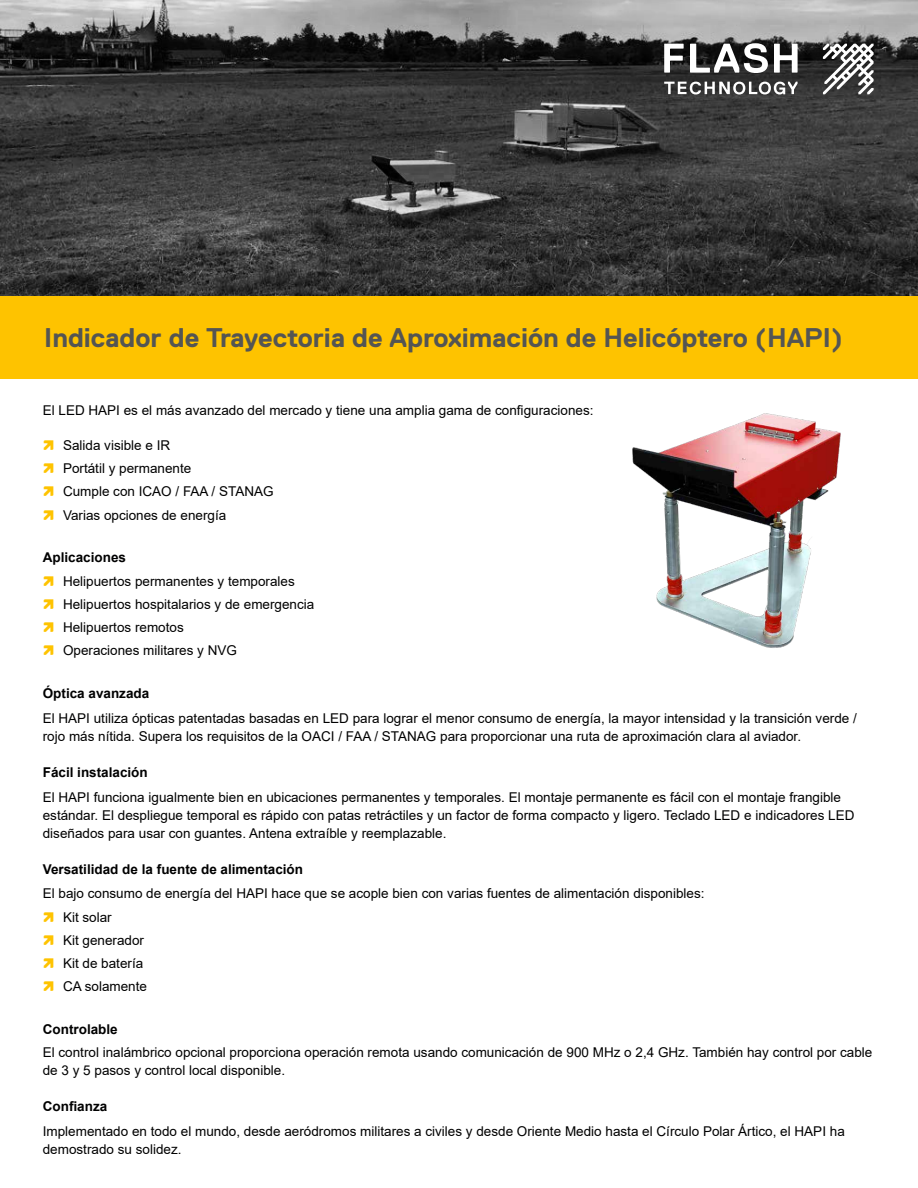
<style>
.page{position:relative;width:918px;height:1188px;background:#fff}
.page>*{position:absolute;margin:0;border:0;box-sizing:border-box;transform-origin:0 0}
.t1{font:700 27px "Replica Std";color:#545553}
.t2{font:13.5px/23.2px "Arial";color:#000001}
.t3{font:700 13.5px "Arial";color:#000001}
.s1{font-family:"SPX";color:#fec300}
.s2{font-weight:700}
</style>
<div class="page">
<div style="left:0;top:0;width:918px;height:378px;background:#fec300"></div>
<img style="left:0;top:0;width:918px;height:296px">
<img style="left:594px;top:378px;width:280px;height:270px">
<svg style="left:823px;top:44px;width:51px;height:50px;background:#878787"></svg>
<svg style="left:664px;top:44px;width:20px;height:29px"></svg>
<svg style="left:690px;top:43px;width:78px;height:30px;background:#7b7b7b"></svg>
<svg style="left:774px;top:44px;width:24px;height:29px"></svg>
<svg style="left:664px;top:82px;width:134px;height:12px;background:#838383"></svg>
<h1 class="t1" style="left:44px;top:323px;width:800px">Indicador de Trayectoria de Aproximación de Helicóptero (HAPI)</h1>
<p class="t2" style="left:43px;top:399px;width:552px">El LED HAPI es el más avanzado del mercado y tiene una amplia gama de configuraciones:</p>
<p class="t2" style="left:43px;top:433px;width:232px"><span class="s1">ì</span> Salida visible e IR<br><span class="s1">ì</span> Portátil y permanente<br><span class="s1">ì</span> Cumple con ICAO / FAA / STANAG <span class="s1">ì</span> Varias opciones de energía</p>
<p class="t2" style="left:43px;top:546px;width:273px"><span class="s2">Aplicaciones<br></span><span class="s1">ì</span> Helipuertos permanentes y temporales<br><span class="s1">ì</span> Helipuertos hospitalarios y de emergencia <span class="s1">ì</span> Helipuertos remotos<br><span class="s1">ì</span> Operaciones militares y NVG</p>
<p class="t3" style="left:43px;top:684px;width:108px">Óptica avanzada</p>
<p class="t2" style="left:43px;top:709px;width:816px;line-height:18px">El HAPI utiliza ópticas patentadas basadas en LED para lograr el menor consumo de energía, la mayor intensidad y la transición verde / rojo más nítida. Supera los requisitos de la OACI / FAA / STANAG para proporcionar una ruta de aproximación clara al aviador.</p>
<p class="t3" style="left:43px;top:763px;width:107px">Fácil instalación</p>
<p class="t2" style="left:43px;top:788px;width:813px;line-height:18px">El HAPI funciona igualmente bien en ubicaciones permanentes y temporales. El montaje permanente es fácil con el montaje frangible estándar. El despliegue temporal es rápido con patas retráctiles y un factor de forma compacto y ligero. Teclado LED e indicadores LED diseñados para usar con guantes. Antena extraíble y reemplazable.</p>
<p class="t3" style="left:43px;top:859px;width:262px">Versatilidad de la fuente de alimentación</p>
<p class="t2" style="left:43px;top:882px;width:663px">El bajo consumo de energía del HAPI hace que se acople bien con varias fuentes de alimentación disponibles: <span class="s1">ì</span> Kit solar<br><span class="s1">ì</span> Kit generador<br><span class="s1">ì</span> Kit de batería<br><span class="s1">ì</span> CA solamente</p>
<p class="t3" style="left:43px;top:1020px;width:77px">Controlable</p>
<p class="t2" style="left:43px;top:1044px;width:831px;line-height:18px">El control inalámbrico opcional proporciona operación remota usando comunicación de 900 MHz o 2,4 GHz. También hay control por cable de 3 y 5 pasos y control local disponible.</p>
<p class="t3" style="left:43px;top:1097px;width:66px">Confianza</p>
<p class="t2" style="left:43px;top:1122px;width:804px;line-height:18px">Implementado en todo el mundo, desde aeródromos militares a civiles y desde Oriente Medio hasta el Círculo Polar Ártico, el HAPI ha demostrado su solidez.</p>
</div>
